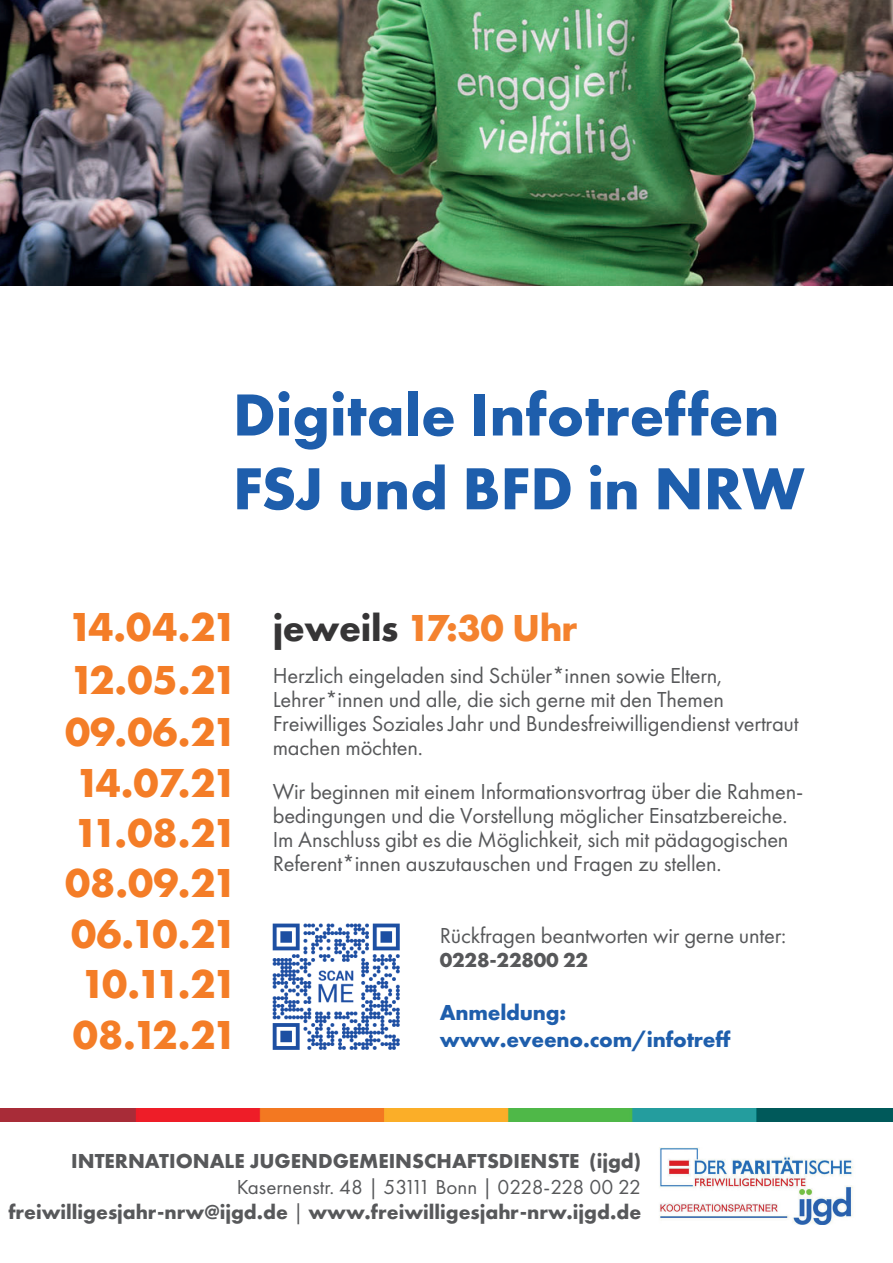
<style>
.page{position:relative;width:893px;height:1263px;background:#fff}
.page>*{position:absolute;margin:0;border:0;box-sizing:border-box;transform-origin:0 0}
.t1{font:700 61.5px/73.8px "Futura PT";color:#1e5eac}
.t2{font:700 42px/51px "Futura PT";letter-spacing:-.085em;color:#f47d27;text-align:center}
.t3{font:700 39px "Futura PT";letter-spacing:-.01em;color:#f4822e}
.t4{font:22.5px/24px "Futura PT";letter-spacing:-.01em;color:#57585a}
.t5{font:700 22.5px/27px "Futura PT";letter-spacing:-.01em;color:#1e5eac}
.t6{font:700 21px/25.5px "Futura PT";color:#57585a;text-align:right}
.s1{color:#363536}
.s2{font-weight:400}
</style>
<div class="page">
<img style="left:0;top:1108px;width:893px;height:13px">
<img style="left:659px;top:1147px;width:194px;height:77px">
<img style="left:0;top:0;width:893px;height:285px">
<img style="left:272px;top:923px;width:128px;height:127px">
<h1 class="t1" style="left:233px;top:376px;width:573px">Digitale Infotreffen<br>FSJ und BFD in NRW</h1>
<h2 class="t2" style="left:65px;top:601px;width:174px">14.04.21<br>12.05.21<br>09.06.21<br>14.07.21<br>11.08.21<br>08.09.21<br>06.10.21<br>10.11.21<br>08.12.21</h2>
<h3 class="t3" style="left:273px;top:603px;width:306px"><span class="s1">jeweils</span> 17:30 Uhr</h3>
<p class="t4" style="left:273px;top:663px;width:527px">Herzlich eingeladen sind Schüler*innen sowie Eltern, Lehrer*innen und alle, die sich gerne mit den Themen Freiwilliges Soziales Jahr und Bundesfreiwilligendienst vertraut machen möchten.</p>
<p class="t4" style="left:273px;top:780px;width:532px">Wir beginnen mit einem Informationsvortrag über die Rahmen&shy;bedingungen und die Vorstellung möglicher Einsatzbereiche.<br>Im Anschluss gibt es die Möglichkeit, sich mit pädagogischen Referent*innen auszutauschen und Fragen zu stellen.</p>
<p class="t4" style="left:440px;top:923px;width:348px">Rückfragen beantworten wir gerne unter:</p>
<p class="t6" style="left:440px;top:946px;width:150px">0228-22800 22</p>
<p class="t5" style="left:440px;top:998px;width:292px">Anmeldung: www.eveeno.com/infotreff</p>
<p class="t6" style="left:71px;top:1148px;width:571px">INTERNATIONALE JUGENDGEMEINSCHAFTSDIENSTE (ijgd)</p>
<p class="t6" style="left:8px;top:1174px;width:634px"><span class="s2">Kasernenstr. 48 | 53111 Bonn | 0228-228 00 22 </span>freiwilligesjahr-nrw@ijgd.de <span class="s2">|</span> www.freiwilligesjahr-nrw.ijgd.de</p>
</div>
